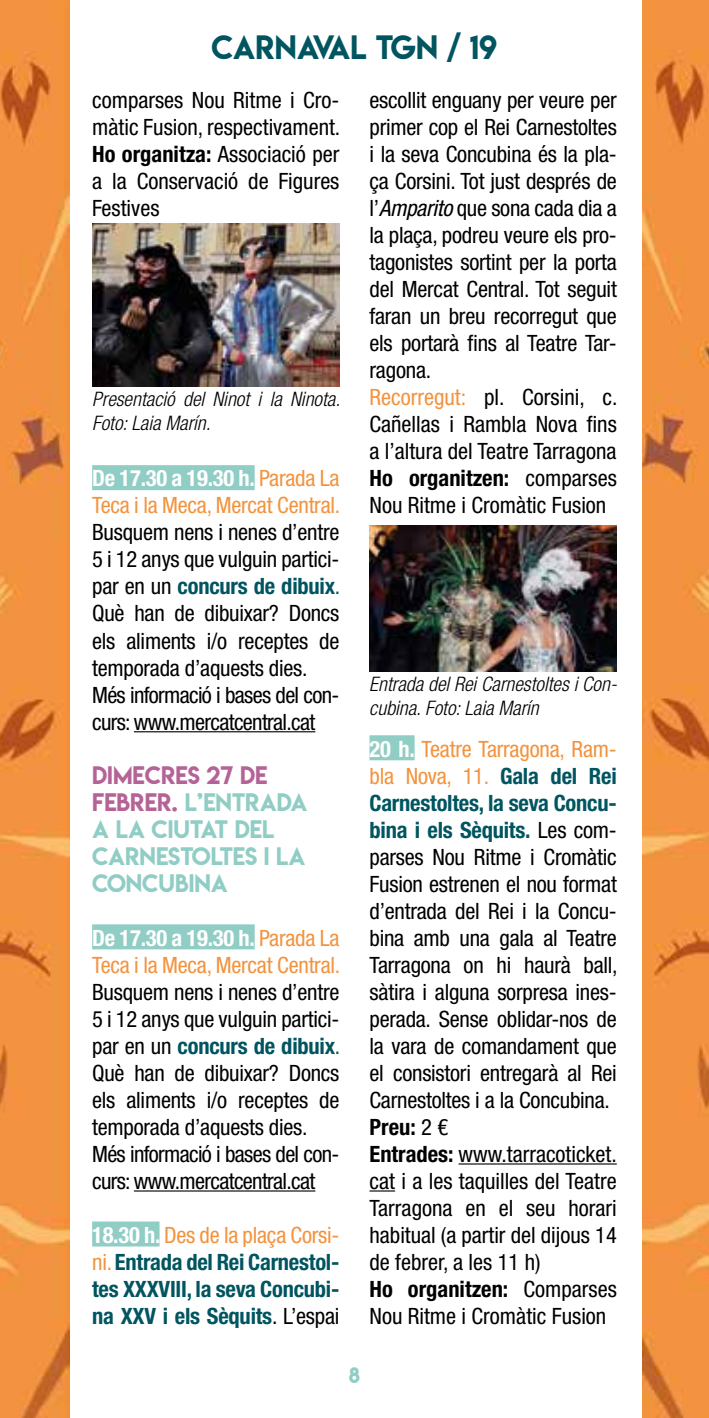
<style>
.page{position:relative;width:709px;height:1418px;background:#fff}
.page>*{position:absolute;margin:0;border:0;box-sizing:border-box;transform-origin:0 0}
.t1{font:30px "Lemon Milk";color:#005560}
.t2{font:condensed 22.5px/27px "Helvetica Neue LT Std";letter-spacing:-.01em;color:#000}
.t3{font:700 condensed 22.5px/27px "Helvetica Neue LT Std";letter-spacing:-.01em;color:#005560;text-align:justify}
.t4{font:condensed 22.5px/27px "Helvetica Neue LT Std";letter-spacing:-.01em;color:#f3933e}
.t5{font:22.5px/27px "Lemon Milk";color:#90cdc4}
.t6{font:italic 300 condensed 20px/24px "Helvetica Neue LT Std";color:#000}
.t7{font:20px "Lemon Milk";color:#90cdc4}
.s1{font-weight:700}
.s2{font-weight:700;color:#fff}
.s3{font-weight:700;color:#005560}
.s4{color:#005560}
.s5{color:#b56397}
.s6{color:#fff}
.s7{font-weight:400;color:#f3933e}
.s8{font-weight:400;color:#000}
.s9{font-style:italic}
.s10{color:#f3933e}
</style>
<div class="page">
<div style="left:92px;top:465px;width:163px;height:25px;background:#90cdc4"></div>
<hr style="left:134px;top:731px;width:181px;height:1px;background:#000">
<div style="left:92px;top:924px;width:163px;height:25px;background:#90cdc4"></div>
<hr style="left:134px;top:1190px;width:181px;height:1px;background:#000">
<div style="left:92px;top:1221px;width:67px;height:25px;background:#90cdc4"></div>
<img style="left:92px;top:224px;width:247px;height:162px">
<div style="left:369px;top:735px;width:45px;height:25px;background:#90cdc4"></div>
<hr style="left:458px;top:1163px;width:159px;height:1px;background:#000">
<svg style="left:369px;top:1190px;width:26px;height:1px"></svg>
<img style="left:369px;top:525px;width:248px;height:146px">
<img style="left:0;top:0;width:70px;height:1417px">
<img style="left:643px;top:0;width:65px;height:1417px">
<h1 class="t1" style="left:212px;top:26px;width:287px">CARNAVAL TGN / 19</h1>
<p class="t2" style="left:92px;top:87px;width:250px;text-align:justify">comparses Nou Ritme i Cro&shy;màtic Fusion, respectivament.<br><span class="s1">Ho organitza:</span> Associació per a la Conservació de Figures Festives</p>
<p class="t6" style="left:92px;top:388px;width:249px">Presentació del Ninot i la Ninota.<br>Foto: Laia Marín.</p>
<p class="t4" style="left:92px;top:465px;width:250px"><span class="s2">De 17.30 a 19.30 h.</span> Parada La<br>Teca i la Meca, Mercat Central.</p>
<p class="t2" style="left:92px;top:519px;width:250px">Busquem nens i nenes d’entre<br>5 i 12 anys que vulguin partici&shy;par en un <span class="s3">concurs de dibuix</span><span class="s4">.<br></span>Què han de dibuixar? Doncs els aliments i/o receptes de temporada d’aquests dies.<br>Més informació i bases del con&shy;curs: www.mercatcentral.cat</p>
<p class="t5" style="left:92px;top:761px;width:217px"><span class="s5">DIMECRES 27 DE<br>FEBRER.</span> L’ENTRADA<br>A LA CIUTAT DEL<br>CARNESTOLTES I LA<br>CONCUBINA</p>
<p class="t4" style="left:92px;top:924px;width:250px"><span class="s2">De 17.30 a 19.30 h.</span> Parada La<br>Teca i la Meca, Mercat Central.</p>
<p class="t2" style="left:92px;top:978px;width:250px">Busquem nens i nenes d’entre<br>5 i 12 anys que vulguin partici&shy;par en un <span class="s3">concurs de dibuix</span><span class="s4">.<br></span>Què han de dibuixar? Doncs els aliments i/o receptes de temporada d’aquests dies.<br>Més informació i bases del con&shy;curs: www.mercatcentral.cat</p>
<p class="t3" style="left:92px;top:1220px;width:249px"><span class="s6">18.30 h.</span> <span class="s7">Des de la plaça Corsi&shy;ni.</span> Entrada del Rei Carnestol&shy;tes XXXVIII, la seva Concubi&shy;na XXV i els Sèquits<span class="s8">. L’espai</span></p>
<p class="t2" style="left:369px;top:87px;width:250px">escollit enguany per veure per primer cop el Rei Carnestoltes i la seva Concubina és la pla&shy;ça Corsini. Tot just després de l’<span class="s9">Amparito</span> que sona cada dia a la plaça, podreu veure els pro&shy;tagonistes sortint per la porta del Mercat Central. Tot seguit faran un breu recorregut que els portarà fins al Teatre Tar&shy;ragona.<br><span class="s10">Recorregut:</span> pl. Corsini, c.<br>Cañellas i Rambla Nova fins a l’altura del Teatre Tarragona<br><span class="s1">Ho organitzen:</span> comparses<br>Nou Ritme i Cromàtic Fusion</p>
<p class="t6" style="left:369px;top:672px;width:249px">Entrada del Rei Carnestoltes i Con&shy;cubina. Foto: Laia Marín</p>
<p class="t2" style="left:369px;top:735px;width:250px"><span class="s2">20 h.</span> <span class="s10">Teatre Tarragona, Ram&shy;bla Nova, 11.</span> <span class="s3">Gala del Rei<br>Carnestoltes, la seva Concu&shy;bina i els Sèquits.</span> Les com&shy;parses Nou Ritme i Cromàtic<br>Fusion estrenen el nou format d’entrada del Rei i la Concu&shy;bina amb una gala al Teatre<br>Tarragona on hi haurà ball, sàtira i alguna sorpresa ines&shy;perada. Sense oblidar-nos de la vara de comandament que el consistori entregarà al Rei<br>Carnestoltes i a la Concubina.<br><span class="s1">Preu:</span> 2 €<br><span class="s1">Entrades:</span> www.tarracoticket. cat i a les taquilles del Teatre<br>Tarragona en el seu horari habitual (a partir del dijous 14 de febrer, a les 11 h)<br><span class="s1">Ho organitzen:</span> Comparses<br>Nou Ritme i Cromàtic Fusion</p>
<p class="t7" style="left:349px;top:1360px;width:13px">8</p>
</div>
